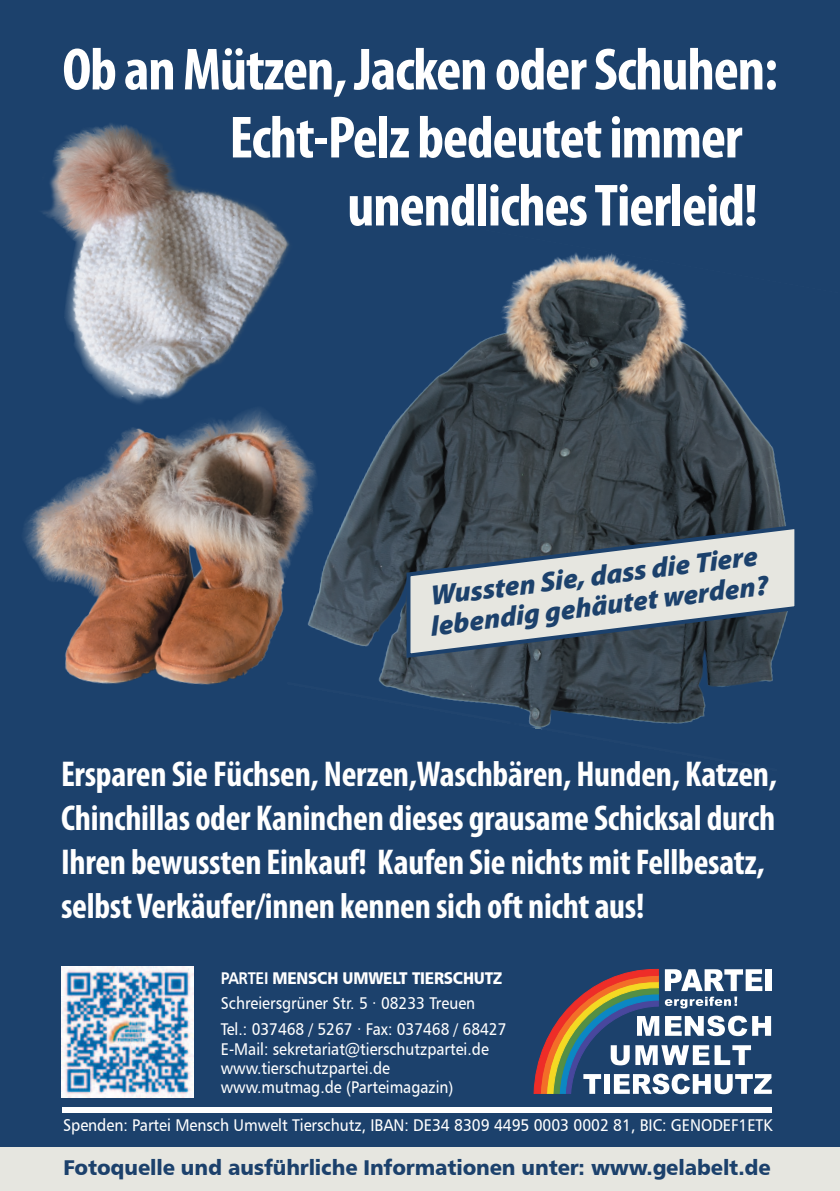
<style>
.page{position:relative;width:840px;height:1191px;background:#fff}
.page>*{position:absolute;margin:0;border:0;box-sizing:border-box;transform-origin:0 0}
.t1{font:700 condensed 60px "Myriad Pro";letter-spacing:-.02em;color:#fff}
.t2{font:700 condensed 36px/44px "Myriad Pro";letter-spacing:-.01em;color:#fff}
.t3{font:italic 900 28px/30px "Myriad Pro";color:#1c416c}
.t4{font:21.4px "Humanist 777 BT Black B";letter-spacing:-.005em;color:#1c416c;scale:.96 1}
.t5{font:17px/19px "Humanist 777 BT Roman B";color:#fff;scale:.9 1}
.t6{font:17px "Humanist 777 BT Roman B";color:#fff;scale:.91 1}
.t7{font:17px "Humanist 777 BT Black B";letter-spacing:-.015em;color:#fff;scale:.9 1}
.s1{font-family:"Humanist 777 BT Bold B"}
</style>
<div class="page">
<div style="left:0;top:0;width:839px;height:1191px;background:#1c416c"></div>
<img style="left:348px;top:253px;width:438px;height:477px">
<img style="left:24px;top:436px;width:324px;height:249px">
<img style="left:43px;top:123px;width:247px;height:313px">
<svg style="left:404px;top:522px;width:391px;height:138px;background:#959c9f"></svg>
<div style="left:0;top:1147px;width:839px;height:44px;background:#e6e6e0"></div>
<img style="left:62px;top:966px;width:131px;height:131px">
<div style="left:62px;top:1107px;width:708px;height:5px;background:#fff"></div>
<svg style="left:533px;top:969px;width:238px;height:125px"></svg>
<h1 class="t1" style="left:62px;top:32px;width:716px">Ob an Mützen, Jacken oder Schuhen:</h1>
<h1 class="t1" style="left:229px;top:100px;width:514px">Echt-Pelz bedeutet immer</h1>
<h1 class="t1" style="left:347px;top:168px;width:412px">unendliches Tierleid!</h1>
<p class="t3" style="left:424px;top:580px;width:341px;rotate:-7deg">Wussten Sie, dass die Tiere lebendig gehäutet werden?</p>
<p class="t2" style="left:61px;top:751px;width:717px">Ersparen Sie Füchsen, Nerzen,Waschbären, Hunden, Katzen, Chinchillas oder Kaninchen dieses grausame Schicksal durch Ihren bewussten Einkauf! Kaufen Sie nichts mit Fellbesatz, selbst Verkäufer/innen kennen sich oft nicht aus!</p>
<p class="t7" style="left:221px;top:967px;width:314px"><span class="s1">PARTEI</span> MENSCH UMWELT TIERSCHUTZ</p>
<p class="t5" style="left:221px;top:989px;width:319px;line-height:26px">Schreiersgrüner Str. 5 ∙ 08233 Treuen<br>Tel.: 037468 / 5267 ∙ Fax: 037468 / 68427</p>
<p class="t5" style="left:221px;top:1039px;width:299px">E-Mail: sekretariat@tierschutzpartei.de www.tierschutzpartei.de www.mutmag.de (Parteimagazin)</p>
<p class="t6" style="left:63px;top:1115px;width:780px">Spenden: Partei Mensch Umwelt Tierschutz, IBAN: DE34 8309 4495 0003 0002 81, BIC: GENODEF1ETK</p>
<p class="t4" style="left:63px;top:1153px;width:737px">Fotoquelle und ausführliche Informationen unter: www.gelabelt.de</p>
</div>
